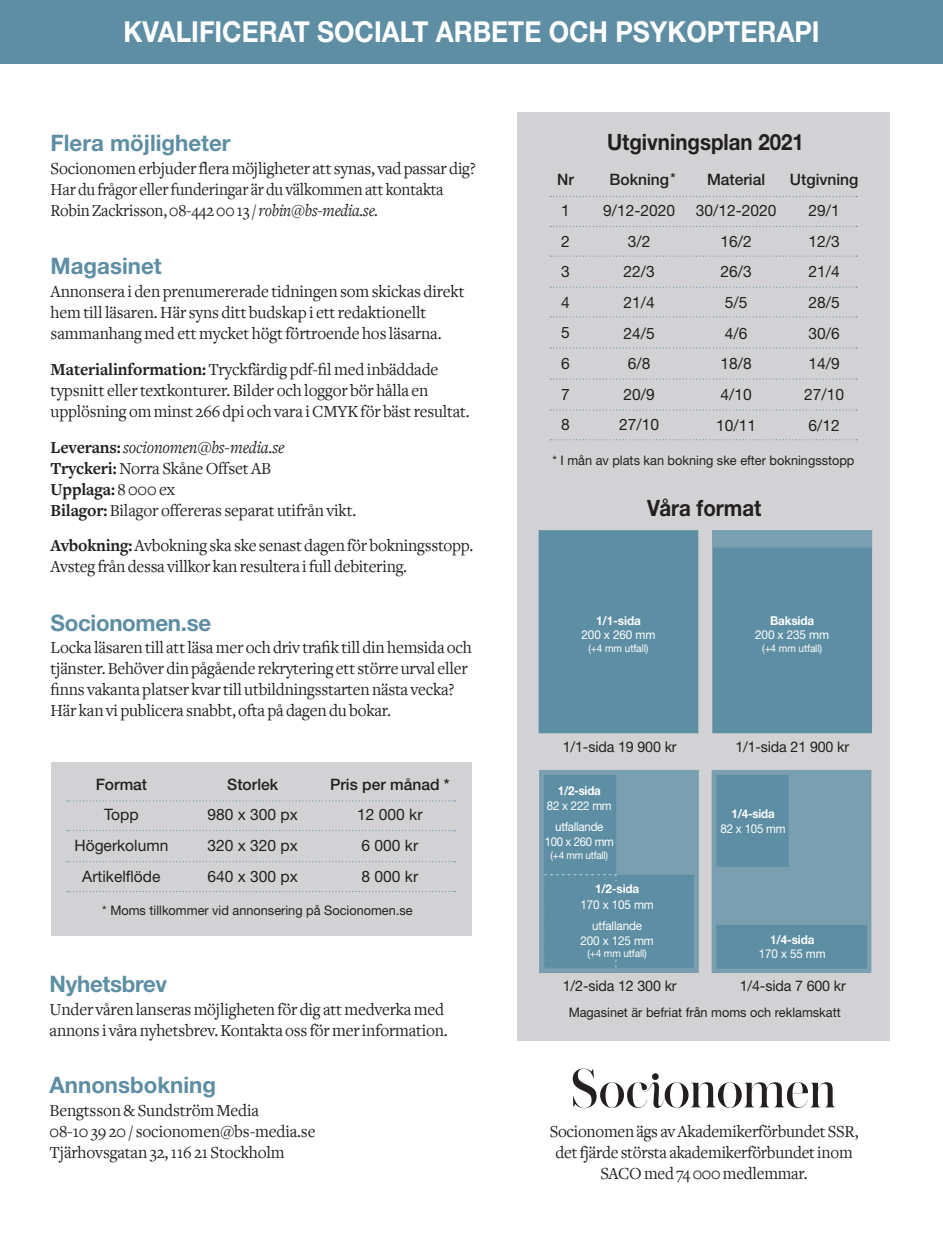
<style>
.page{position:relative;width:943px;height:1241px;background:#fff}
.page>*{position:absolute;margin:0;border:0;box-sizing:border-box;transform-origin:0 0}
.t1{font:700 28.88px "Helvetica Neue LT Std";color:#fff;scale:.91 1}
.t2{font:700 22.75px "Helvetica Neue LT Std";color:#5d8ea3}
.t3{font:700 22.57px "Helvetica Neue LT Std";color:#231f20;scale:.91 1}
.t4{font:17.5px/21px "Freight Text";letter-spacing:-.015em;color:#231f20}
.t5{font:15.75px/30.6px "Helvetica Neue LT Std";color:#231f20;text-align:center}
.t6{font:500 15.75px "Helvetica Neue LT Std";color:#231f20}
.t7{font:14.7px "Helvetica Neue LT Std";letter-spacing:-.01em;color:#231f20}
.t8{font:500 14px "Helvetica Neue LT Std";color:#231f20}
.t9{font:13.12px "Helvetica Neue LT Std";color:#231f20}
.t10{font:12.25px/21px "Helvetica Neue LT Std";letter-spacing:-.01em;color:#fff;text-align:center;scale:.95 1}
.t11{font:12.25px/21px "Helvetica Neue LT Std";letter-spacing:-.01em;color:#fff;text-align:center;scale:.94 1}
.t12{font:12.25px "Helvetica Neue LT Std";letter-spacing:-.01em;color:#fff;scale:.96 1}
.t13{font:700 12.25px "Helvetica Neue LT Std";letter-spacing:-.01em;color:#fff;scale:.95 1}
.t14{font:700 12.25px "Helvetica Neue LT Std";letter-spacing:-.01em;color:#fff;scale:.94 1}
.t15{font:700 12.25px "Helvetica Neue LT Std";letter-spacing:-.01em;color:#fff;scale:.96 1}
.t16{font:12.25px "Helvetica Neue LT Std";letter-spacing:-.01em;color:#fff;scale:.93 1}
.t17{font:10.5px "Helvetica Neue LT Std";letter-spacing:-.01em;color:#fff;scale:.96 1}
.t18{font:10.5px "Helvetica Neue LT Std";letter-spacing:-.01em;color:#fff;scale:.95 1}
.t19{font:10.5px "Helvetica Neue LT Std";letter-spacing:-.01em;color:#fff;scale:.94 1}
.s1{font-style:italic}
.s2{font-weight:700}
</style>
<div class="page">
<div style="left:518px;top:113px;width:372px;height:927px;background:#d2d2d5"></div>
<div style="left:51px;top:761px;width:420px;height:174px;background:#d2d2d5"></div>
<div style="left:0;top:0;width:943px;height:63px;background:#5d8ea3"></div>
<div style="left:539px;top:769px;width:159px;height:203px;background:#799fb0"></div>
<div style="left:711px;top:769px;width:160px;height:203px;background:#799fb0;border:5px solid #799fb0"></div>
<div style="left:712px;top:530px;width:160px;height:203px;background:#5d8ea3"></div>
<div style="left:712px;top:530px;width:160px;height:17px;background:#799fb0"></div>
<div style="left:538px;top:530px;width:160px;height:203px;background:#5d8ea3"></div>
<div style="left:544px;top:874px;width:150px;height:93px;background:#5d8ea3"></div>
<div style="left:716px;top:774px;width:72px;height:92px;background:#5d8ea3"></div>
<div style="left:716px;top:924px;width:151px;height:44px;background:#5d8ea3"></div>
<div style="left:544px;top:774px;width:72px;height:193px;background:#5d8ea3"></div>
<svg style="left:543px;top:873px;width:74px;height:95px"></svg>
<div style="left:582px;top:881px;width:66px;height:78px;background:#5d8ea3"></div>
<svg style="left:550px;top:196px;width:307px;height:1px"></svg>
<svg style="left:550px;top:226px;width:307px;height:1px"></svg>
<svg style="left:550px;top:255px;width:307px;height:1px"></svg>
<svg style="left:550px;top:286px;width:307px;height:1px"></svg>
<svg style="left:550px;top:316px;width:307px;height:1px"></svg>
<svg style="left:550px;top:347px;width:307px;height:1px"></svg>
<svg style="left:550px;top:378px;width:307px;height:1px"></svg>
<svg style="left:550px;top:409px;width:307px;height:1px"></svg>
<svg style="left:550px;top:439px;width:307px;height:1px"></svg>
<svg style="left:67px;top:800px;width:388px;height:1px"></svg>
<svg style="left:67px;top:830px;width:388px;height:1px"></svg>
<svg style="left:67px;top:861px;width:388px;height:1px"></svg>
<svg style="left:572px;top:1068px;width:263px;height:39px"></svg>
<h1 class="t1" style="left:123px;top:14px;width:766px">KVALIFICERAT SOCIALT ARBETE OCH PSYKOPTERAPI</h1>
<h2 class="t2" style="left:51px;top:129px;width:181px">Flera möjligheter</h2>
<p class="t4" style="left:51px;top:158px;width:427px">Socionomen erbjuder flera möjligheter att synas, vad passar dig?<br>Har du frågor eller funderingar är du välkommen att kontakta<br>Robin Zackrisson, 08-442 00 13 / <span class="s1">robin@bs-media.se.</span></p>
<h2 class="t2" style="left:51px;top:252px;width:113px">Magasinet</h2>
<p class="t4" style="left:51px;top:281px;width:415px">Annonsera i den prenumererade tidningen som skickas direkt hem till läsaren. Här syns ditt budskap i ett redaktionellt sammanhang med ett mycket högt förtroende hos läsarna.</p>
<p class="t4" style="left:51px;top:359px;width:420px"><span class="s2">Materialinformation:</span> Tryckfärdig pdf-fil med inbäddade typsnitt eller textkonturer. Bilder och loggor bör hålla en upplösning om minst 266 dpi och vara i CMYK för bäst resultat.</p>
<p class="t4" style="left:51px;top:437px;width:307px"><span class="s2">Leverans:</span> <span class="s1">socionomen@bs-media.se<br></span><span class="s2">Tryckeri:</span> Norra Skåne Offset AB<br><span class="s2">Upplaga:</span> 8 000 ex<br><span class="s2">Bilagor:</span> Bilagor offereras separat utifrån vikt.</p>
<p class="t4" style="left:51px;top:535px;width:424px"><span class="s2">Avbokning:</span> Avbokning ska ske senast dagen för bokningsstopp.<br>Avsteg från dessa villkor kan resultera i full debitering.</p>
<h2 class="t2" style="left:51px;top:608px;width:162px">Socionomen.se</h2>
<p class="t4" style="left:51px;top:637px;width:423px">Locka läsaren till att läsa mer och driv trafik till din hemsida och tjänster. Behöver din pågående rekrytering ett större urval eller finns vakanta platser kvar till utbildningsstarten nästa vecka?<br>Här kan vi publicera snabbt, ofta på dagen du bokar.</p>
<p class="t6" style="left:96px;top:774px;width:53px">Format</p>
<p class="t5" style="left:74px;top:799px;width:95px">Topp<br>Högerkolumn<br>Artikelflöde</p>
<p class="t6" style="left:227px;top:774px;width:52px">Storlek</p>
<p class="t5" style="left:207px;top:799px;width:92px;text-align:justify">980 x 300 px 320 x 320 px 640 x 300 px</p>
<p class="t6" style="left:330px;top:774px;width:121px">Pris per månad *</p>
<p class="t5" style="left:357px;top:799px;width:67px;text-align:left">12 000 kr<br>6 000 kr<br>8 000 kr</p>
<p class="t9" style="left:102px;top:902px;width:312px">* Moms tillkommer vid annonsering på Socionomen.se</p>
<h2 class="t2" style="left:50px;top:969px;width:119px">Nyhetsbrev</h2>
<p class="t4" style="left:50px;top:999px;width:400px">Under våren lanseras möjligheten för dig att medverka med annons i våra nyhetsbrev. Kontakta oss för mer information.</p>
<h2 class="t2" style="left:50px;top:1070px;width:168px">Annonsbokning</h2>
<p class="t4" style="left:50px;top:1099px;width:267px">Bengtsson &amp; Sundström Media<br>08-10 39 20 / socionomen@bs-media.se<br>Tjärhovsgatan 32, 116 21 Stockholm</p>
<p class="t6" style="left:557px;top:170px;width:18px">Nr</p>
<p class="t5" style="left:561px;top:195px;width:10px;text-align:justify">1<br>2<br>3<br>4<br>5<br>6<br>7<br>8</p>
<p class="t3" style="left:607px;top:128px;width:218px">Utgivningsplan 2021</p>
<p class="t8" style="left:670px;top:170px;width:7px">*</p>
<p class="t6" style="left:609px;top:170px;width:61px">Bokning</p>
<p class="t5" style="left:603px;top:195px;width:73px">9/12-2020<br>3/2<br>22/3<br>21/4<br>24/5<br>6/8<br>20/9<br>27/10</p>
<p class="t6" style="left:707px;top:170px;width:60px">Material</p>
<p class="t5" style="left:695px;top:195px;width:82px">30/12-2020<br>16/2<br>26/3<br>5/5<br>4/6<br>18/8<br>4/10<br>10/11</p>
<p class="t6" style="left:790px;top:170px;width:70px">Utgivning</p>
<p class="t5" style="left:804px;top:195px;width:41px;text-align:left">29/1<br>12/3<br>21/4<br>28/5<br>30/6<br>14/9<br>27/10<br>6/12</p>
<p class="t9" style="left:552px;top:452px;width:303px">* I mån av plats kan bokning ske efter bokningsstopp</p>
<p class="t3" style="left:647px;top:494px;width:127px">Våra format</p>
<p class="t15" style="left:596px;top:612px;width:48px">1/1-sida</p>
<p class="t12" style="left:581px;top:627px;width:78px">200 x 260 mm</p>
<p class="t17" style="left:588px;top:641px;width:64px">(+4 mm utfall)</p>
<p class="t15" style="left:770px;top:612px;width:48px">Baksida</p>
<p class="t12" style="left:755px;top:627px;width:78px">200 x 235 mm</p>
<p class="t17" style="left:762px;top:641px;width:64px">(+4 mm utfall)</p>
<p class="t7" style="left:563px;top:737px;width:115px">1/1-sida 19 900 kr</p>
<p class="t7" style="left:735px;top:737px;width:115px">1/1-sida 21 900 kr</p>
<p class="t14" style="left:558px;top:782px;width:47px">1/2-sida</p>
<p class="t11" style="left:547px;top:795px;width:71px">82 x 222 mm utfallande</p>
<p class="t16" style="left:545px;top:834px;width:76px">100 x 260 mm</p>
<p class="t19" style="left:550px;top:848px;width:63px">(+4 mm utfall)</p>
<p class="t13" style="left:595px;top:881px;width:48px">1/2-sida</p>
<p class="t10" style="left:580px;top:893px;width:78px">170 x 105 mm utfallande</p>
<p class="t10" style="left:580px;top:929px;width:78px">200 x 125 mm</p>
<p class="t18" style="left:587px;top:947px;width:64px">(+4 mm utfall)</p>
<p class="t14" style="left:731px;top:806px;width:47px">1/4-sida</p>
<p class="t11" style="left:720px;top:817px;width:71px">82 x 105 mm</p>
<p class="t13" style="left:770px;top:931px;width:48px">1/4-sida</p>
<p class="t10" style="left:759px;top:943px;width:72px">170 x 55 mm</p>
<p class="t7" style="left:563px;top:977px;width:115px">1/2-sida 12 300 kr</p>
<p class="t7" style="left:739px;top:977px;width:108px">1/4-sida 7 600 kr</p>
<p class="t9" style="left:568px;top:1004px;width:273px">Magasinet är befriat från moms och reklamskatt</p>
<p class="t4" style="left:549px;top:1120px;width:310px;text-align:center">Socionomen ägs av Akademikerförbundet SSR, det fjärde största akademikerförbundet inom<br>SACO med 74 000 medlemmar.</p>
</div>
